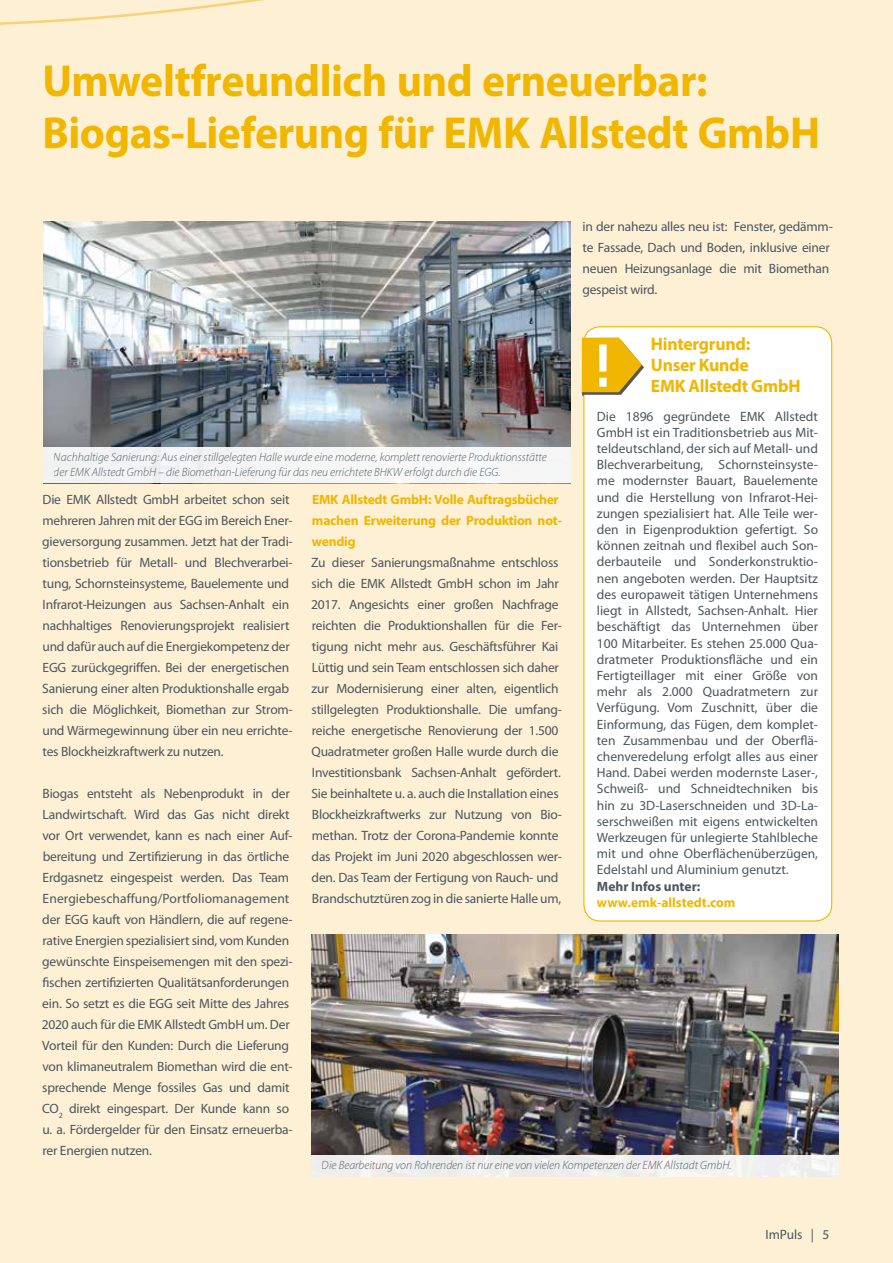
<style>
.page{position:relative;width:893px;height:1263px;background:#fdf0d5}
.page>*{position:absolute;margin:0;border:0;box-sizing:border-box;transform-origin:0 0}
.t1{font:60.3px "Titillium Text 25 L 800 wt";color:#fff}
.t2{font:700 45px/52.5px "Myriad Pro";letter-spacing:-.01em;color:#f0b600}
.t3{font:700 18px/21px "Myriad Pro";letter-spacing:-.015em;color:#f0b600}
.t4{font:13.5px/21px "Myriad Pro";letter-spacing:-.015em;color:#4c565c}
.t5{font:700 13.5px/21px "Myriad Pro";letter-spacing:-.015em;color:#f0b600}
.t6{font:700 13.5px "Myriad Pro";color:#4c565c}
.t7{font:italic 300 12px/15px "Myriad Pro";color:#4c565c}
</style>
<div class="page">
<svg style="left:0;top:0;width:571px;height:237px"></svg>
<img style="left:43px;top:222px;width:527px;height:226px">
<img style="left:311px;top:934px;width:527px;height:221px">
<div style="left:43px;top:448px;width:527px;height:35px;background:#f5f5f5"></div>
<div style="left:311px;top:1155px;width:527px;height:21px;background:#efefef"></div>
<div style="left:584px;top:327px;width:248px;height:594px;background:#fff;border-radius:16px"></div>
<div style="left:583px;top:326px;width:249px;height:595px;border:1px solid #f0b600;border-radius:16px"></div>
<svg style="left:582px;top:337px;width:62px;height:59px"></svg>
<h2 class="t2" style="left:43px;top:53px;width:779px">Umweltfreundlich und erneuerbar:<br>Biogas-Lieferung für EMK Allstedt GmbH</h2>
<p class="t7" style="left:54px;top:450px;width:495px">Nachhaltige Sanierung: Aus einer stillgelegten Halle wurde eine moderne, komplett renovierte Produktionsstätte der EMK Allstedt GmbH – die Biomethan-Lieferung für das neu errichtete BHKW erfolgt durch die EGG.</p>
<p class="t4" style="left:42px;top:489px;width:252px">Die EMK Allstedt GmbH arbeitet schon seit mehreren Jahren mit der EGG im Bereich Ener&shy;gieversorgung zusammen. Jetzt hat der Tradi&shy;tionsbetrieb für Metall- und Blechverarbei&shy;tung, Schornsteinsysteme, Bauelemente und Infrarot-Heizungen aus Sachsen-Anhalt ein nachhaltiges Renovierungsprojekt realisiert und dafür auch auf die Energiekompetenz der EGG zurückgegriffen. Bei der energetischen Sanierung einer alten Produktionshalle ergab sich die Möglichkeit, Biomethan zur Strom&shy;und Wärmegewinnung über ein neu errichte&shy;tes Blockheizkraftwerk zu nutzen.</p>
<p class="t4" style="left:42px;top:783px;width:253px">Biogas entsteht als Nebenprodukt in der Landwirtschaft. Wird das Gas nicht direkt vor Ort verwendet, kann es nach einer Auf&shy;bereitung und Zertifizierung in das örtliche Erdgasnetz eingespeist werden. Das Team Energiebeschaffung/Portfoliomanagement der EGG kauft von Händlern, die auf regene&shy;rative Energien spezialisiert sind, vom Kunden gewünschte Einspeisemengen mit den spezi&shy;fischen zertifizierten Qualitätsanforderungen ein. So setzt es die EGG seit Mitte des Jahres 2020 auch für die EMK Allstedt GmbH um. Der Vorteil für den Kunden: Durch die Lieferung von klimaneutralem Biomethan wird die ent&shy;sprechende Menge fossiles Gas und damit CO<sub>2</sub> direkt eingespart. Der Kunde kann so u. a. Fördergelder für den Einsatz erneuerba&shy;rer Energien nutzen.</p>
<p class="t5" style="left:312px;top:489px;width:252px">EMK Allstedt GmbH: Volle Auftragsbücher machen Erweiterung der Produktion not&shy;wendig</p>
<p class="t4" style="left:311px;top:552px;width:253px">Zu dieser Sanierungsmaßnahme entschloss sich die EMK Allstedt GmbH schon im Jahr 2017. Angesichts einer großen Nachfrage reichten die Produktionshallen für die Fer&shy;tigung nicht mehr aus. Geschäftsführer Kai Lüttig und sein Team entschlossen sich daher zur Modernisierung einer alten, eigentlich stillgelegten Produktionshalle. Die umfang&shy;reiche energetische Renovierung der 1.500<br>Quadratmeter großen Halle wurde durch die Investitionsbank Sachsen-Anhalt gefördert.<br>Sie beinhaltete u. a. auch die Installation eines Blockheizkraftwerks zur Nutzung von Bio&shy;methan. Trotz der Corona-Pandemie konnte das Projekt im Juni 2020 abgeschlossen wer&shy;den. Das Team der Fertigung von Rauch- und Brandschutztüren zog in die sanierte Halle um,</p>
<p class="t4" style="left:582px;top:216px;width:252px">in der nahezu alles neu ist: Fenster, gedämm&shy;te Fassade, Dach und Boden, inklusive einer neuen Heizungsanlage die mit Biomethan gespeist wird.</p>
<h3 class="t3" style="left:651px;top:333px;width:151px">Hintergrund:<br>Unser Kunde<br>EMK Allstedt GmbH</h3>
<p class="t4" style="left:597px;top:408px;width:223px;line-height:16.2px;text-align:justify">Die 1896 gegründete EMK Allstedt GmbH ist ein Traditionsbetrieb aus Mit&shy;teldeutschland, der sich auf Metall- und Blechverarbeitung, Schornsteinsyste&shy;me modernster Bauart, Bauelemente und die Herstellung von Infrarot-Hei&shy;zungen spezialisiert hat. Alle Teile wer&shy;den in Eigenproduktion gefertigt. So können zeitnah und flexibel auch Son&shy;derbauteile und Sonderkonstruktio&shy;nen angeboten werden. Der Hauptsitz des europaweit tätigen Unternehmens liegt in Allstedt, Sachsen-Anhalt. Hier beschäftigt das Unternehmen über 100 Mitarbeiter. Es stehen 25.000 Qua&shy;dratmeter Produktionsfläche und ein Fertigteillager mit einer Größe von mehr als 2.000 Quadratmetern zur Verfügung. Vom Zuschnitt, über die Einformung, das Fügen, dem komplet&shy;ten Zusammenbau und der Oberflä&shy;chenveredelung erfolgt alles aus einer Hand. Dabei werden modernste Laser-, Schweiß- und Schneidtechniken bis hin zu 3D-Laserschneiden und 3D-La&shy;serschweißen mit eigens entwickelten Werkzeugen für unlegierte Stahlbleche mit und ohne Oberflächenüberzügen, Edelstahl und Aluminium genutzt.</p>
<p class="t6" style="left:597px;top:877px;width:105px">Mehr Infos unter:</p>
<p class="t5" style="left:597px;top:891px;width:140px">www.emk-allstedt.com</p>
<h1 class="t1" style="left:587px;top:319px;width:33px">!</h1>
<p class="t7" style="left:322px;top:1157px;width:411px">Die Bearbeitung von Rohrenden ist nur eine von vielen Kompetenzen der EMK Allstadt GmbH.</p>
<p class="t4" style="left:765px;top:1224px;width:65px">ImPuls | 5</p>
</div>
